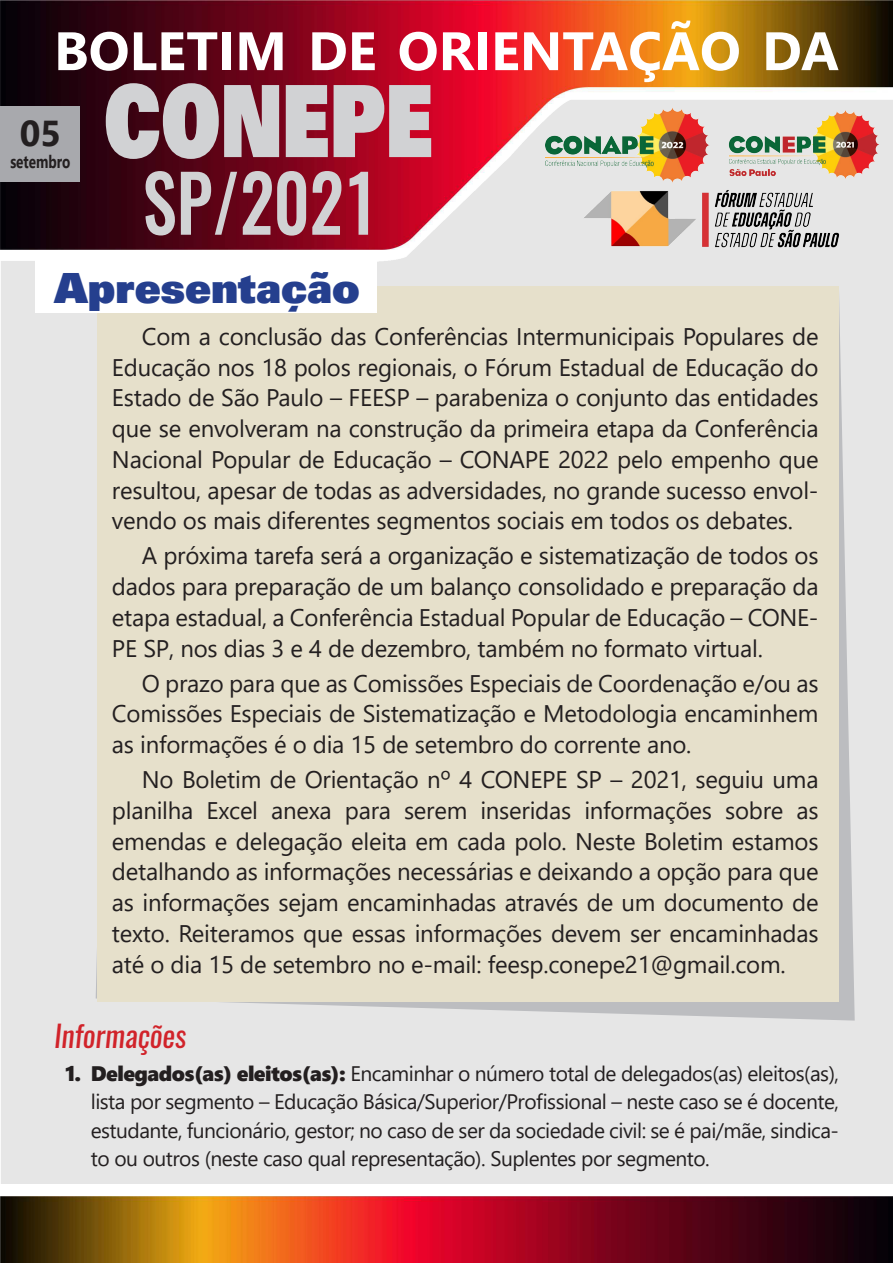
<style>
.page{position:relative;width:893px;height:1263px;background:#fff}
.page>*{position:absolute;margin:0;border:0;box-sizing:border-box;transform-origin:0 0}
.t1{font:700 108px "U001 DOT Ultr";color:#d1d2d4;scale:.75 1}
.t2{font:500 77.7px "Oswald";color:#d1d2d4;scale:.89 1}
.t3{font:700 54px "Segoe UI";color:#fff}
.t4{font:700 45px "U001 DOT Ultr";color:#253f8e}
.t5{font:700 36px "Segoe UI";color:#231f20}
.t6{font:italic 30px "Oswald";color:#d1232a}
.t7{font:24px/30.8px "Segoe UI";letter-spacing:-.01em;color:#231f20;text-align:justify}
.t8{font:21px/28.5px "Segoe UI";letter-spacing:-.025em;color:#231f20;text-align:justify}
.t9{font:700 18px "Segoe UI";color:#231f20;scale:.75 1}
.s1{font-family:"Segoe UI Black"}
</style>
<div class="page">
<img style="left:0;top:0;width:893px;height:100px">
<img style="left:0;top:100px;width:893px;height:1083px">
<svg style="left:96px;top:289px;width:759px;height:731px;background:#d5d6d6"></svg>
<img style="left:0;top:1196px;width:893px;height:67px">
<img style="left:545px;top:107px;width:165px;height:75px">
<img style="left:723px;top:109px;width:159px;height:70px">
<img style="left:574px;top:181px;width:274px;height:76px">
<div style="left:0;top:106px;width:79px;height:75px;background:#a8a9ad"></div>
<div style="left:97px;top:286px;width:741px;height:715px;background:#e6e0cb"></div>
<div style="left:35px;top:258px;width:341px;height:55px;background:#fff"></div>
<p class="t3" style="left:54px;top:0;width:786px">BOLETIM DE ORIENTAÇÃO DA</p>
<p class="t1" style="left:104px;top:57px;width:441px">CONEPE</p>
<p class="t2" style="left:143px;top:149px;width:266px">SP/2021</p>
<p class="t5" style="left:20px;top:99px;width:43px">05</p>
<p class="t9" style="left:10px;top:144px;width:82px">setembro</p>
<p class="t4" style="left:54px;top:261px;width:307px">Apresentação</p>
<p class="t7" style="left:112px;top:319px;width:708px;text-indent:30px">Com a conclusão das Conferências Intermunicipais Populares de Educação nos 18 polos regionais, o Fórum Estadual de Educação do Estado de São Paulo – FEESP – parabeniza o conjunto das entidades que se envolveram na construção da primeira etapa da Conferência Nacional Popular de Educação – CONAPE 2022 pelo empenho que resultou, apesar de todas as adversidades, no grande sucesso envol&shy;vendo os mais diferentes segmentos sociais em todos os debates.</p>
<p class="t7" style="left:112px;top:538px;width:708px;text-indent:30px">A próxima tarefa será a organização e sistematização de todos os dados para preparação de um balanço consolidado e preparação da etapa estadual, a Conferência Estadual Popular de Educação – CONE-PE SP, nos dias 3 e 4 de dezembro, também no formato virtual.</p>
<p class="t7" style="left:112px;top:666px;width:708px;text-indent:30px">O prazo para que as Comissões Especiais de Coordenação e/ou as Comissões Especiais de Sistematização e Metodologia encaminhem as informações é o dia 15 de setembro do corrente ano.</p>
<p class="t7" style="left:112px;top:762px;width:708px;text-indent:30px">No Boletim de Orientação nº 4 CONEPE SP – 2021, seguiu uma planilha Excel anexa para serem inseridas informações sobre as emendas e delegação eleita em cada polo. Neste Boletim estamos detalhando as informações necessárias e deixando a opção para que as informações sejam encaminhadas através de um documento de texto. Reiteramos que essas informações devem ser encaminhadas até o dia 15 de setembro no e-mail: feesp.conepe21@gmail.com.</p>
<p class="t6" style="left:54px;top:1015px;width:134px">Informações</p>
<p class="t8" style="left:91px;top:1057px;width:750px;text-indent:-26px"><span class="s1">1. Delegados(as) eleitos(as):</span> Encaminhar o número total de delegados(as) eleitos(as), lista por segmento – Educação Básica/Superior/Profissional – neste caso se é docente, estudante, funcionário, gestor; no caso de ser da sociedade civil: se é pai/mãe, sindica&shy;to ou outros (neste caso qual representação). Suplentes por segmento.</p>
</div>
